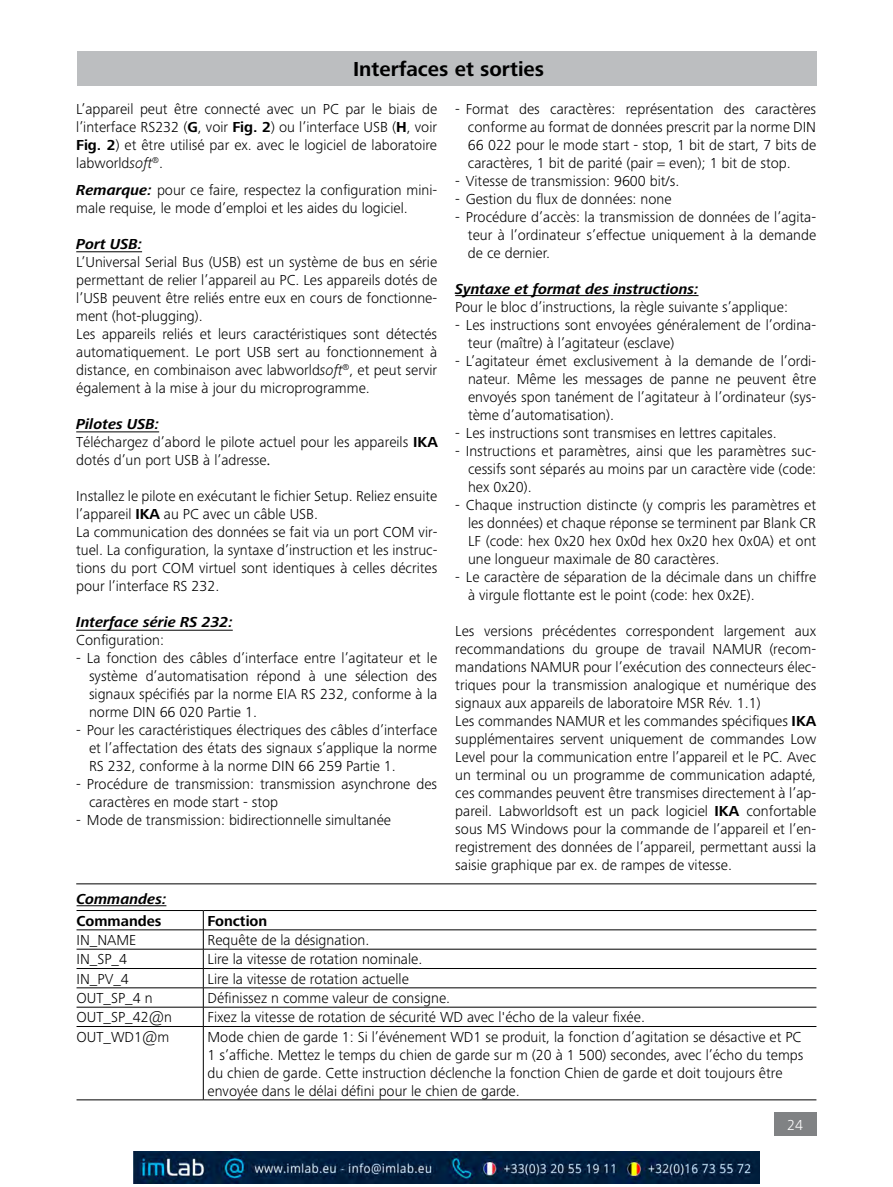
<style>
.page{position:relative;width:893px;height:1187px;background:#fff}
.page>*{position:absolute;margin:0;border:0;box-sizing:border-box;transform-origin:0 0}
.t1{font:700 21px "Frutiger Next IKA";color:#000}
.t2{font:300 15px/18px "Frutiger Next IKA";color:#000}
.t3{font:italic 700 15px "Frutiger Next IKA";color:#000}
.t4{font:700 15px "Frutiger Next IKA";color:#000}
.t5{font:300 15px "Frutiger Next IKA";color:#fff}
.s1{font-weight:700}
.s2{font-style:italic}
.s3{font-weight:700;font-style:italic}
.s4{font-family:"Minion Pro";font-weight:400}
</style>
<div class="page">
<div style="left:774px;top:1112px;width:42px;height:23px;background:#808284"></div>
<hr style="left:77px;top:905px;width:89px;height:1px;background:#000">
<hr style="left:77px;top:910px;width:126px;height:1px;background:#000">
<hr style="left:203px;top:910px;width:613px;height:1px;background:#000">
<hr style="left:77px;top:929px;width:126px;height:1px;background:#000">
<hr style="left:203px;top:929px;width:613px;height:1px;background:#000">
<hr style="left:77px;top:948px;width:126px;height:1px;background:#000">
<hr style="left:203px;top:948px;width:613px;height:1px;background:#000">
<hr style="left:77px;top:968px;width:126px;height:1px;background:#000">
<hr style="left:203px;top:968px;width:613px;height:1px;background:#000">
<hr style="left:77px;top:987px;width:126px;height:1px;background:#000">
<hr style="left:203px;top:987px;width:613px;height:1px;background:#000">
<hr style="left:77px;top:1006px;width:126px;height:1px;background:#000">
<hr style="left:203px;top:1006px;width:613px;height:1px;background:#000">
<svg style="left:203px;top:910px;width:1px;height:116px"></svg>
<hr style="left:77px;top:1026px;width:126px;height:1px;background:#000">
<hr style="left:203px;top:1026px;width:613px;height:1px;background:#000">
<hr style="left:203px;top:1026px;width:1px;height:73px;background:#000">
<hr style="left:77px;top:1099px;width:126px;height:1px;background:#000">
<hr style="left:203px;top:1099px;width:613px;height:1px;background:#000">
<div style="left:77px;top:51px;width:739px;height:34px;background:#bcbec0"></div>
<hr style="left:76px;top:629px;width:157px;height:1px;background:#000">
<hr style="left:76px;top:431px;width:83px;height:1px;background:#000">
<hr style="left:76px;top:251px;width:66px;height:1px;background:#000">
<hr style="left:455px;top:295px;width:244px;height:1px;background:#000">
<hr style="left:76px;top:883px;width:740px;height:1px;background:#000">
<img style="left:134px;top:1151px;width:625px;height:32px">
<h1 class="t1" style="left:353px;top:57px;width:192px">Interfaces et sorties</h1>
<p class="t2" style="left:76px;top:100px;width:362px;text-align:justify">L’appareil peut être connecté avec un PC par le biais de l’interface RS232 (<span class="s1">G</span>, voir <span class="s1">Fig. 2</span>) ou l’interface USB (<span class="s1">H</span>, voir <span class="s1">Fig. 2</span>) et être utilisé par ex. avec le logiciel de laboratoire labworld<span class="s2">soft</span><sup>®</sup>.</p>
<p class="t2" style="left:76px;top:181px;width:362px"><span class="s3">Remarque:</span> pour ce faire, respectez la configuration mini&shy;male requise, le mode d’emploi et les aides du logiciel.</p>
<p class="t3" style="left:76px;top:235px;width:67px">Port USB:</p>
<p class="t2" style="left:76px;top:253px;width:362px">L’Universal Serial Bus (USB) est un système de bus en série permettant de relier l’appareil au PC. Les appareils dotés de l’USB peuvent être reliés entre eux en cours de fonctionne&shy;ment (hot-plugging).<br>Les appareils reliés et leurs caractéristiques sont détectés automatiquement. Le port USB sert au fonctionnement à distance, en combinaison avec labworld<span class="s2">soft</span><sup>®</sup>, et peut servir également à la mise à jour du microprogramme.</p>
<p class="t2" style="left:76px;top:415px;width:363px"><span class="s3">Pilotes USB:<br></span>Téléchargez d’abord le pilote actuel pour les appareils <span class="s1">IKA </span>dotés d’un port USB à l’adresse<span class="s4">.</span></p>
<p class="t2" style="left:76px;top:487px;width:363px">Installez le pilote en exécutant le fichier Setup. Reliez ensuite l’appareil <span class="s1">IKA</span> au PC avec un câble USB.<br>La communication des données se fait via un port COM vir&shy;tuel. La configuration, la syntaxe d’instruction et les instruc&shy;tions du port COM virtuel sont identiques à celles décrites pour l’interface RS 232.</p>
<p class="t3" style="left:76px;top:613px;width:158px">Interface série RS 232:</p>
<p class="t2" style="left:76px;top:631px;width:89px">Configuration:</p>
<p class="t2" style="left:89px;top:649px;width:350px;text-align:justify;text-indent:-13px">- La fonction des câbles d’interface entre l’agitateur et le système d’automatisation répond à une sélection des signaux spécifiés par la norme EIA RS 232, conforme à la norme DIN 66 020 Partie 1.</p>
<p class="t2" style="left:89px;top:721px;width:350px;text-align:justify;text-indent:-13px">- Pour les caractéristiques électriques des câbles d’interface et l’affectation des états des signaux s’applique la norme RS 232, conforme à la norme DIN 66 259 Partie 1.</p>
<p class="t2" style="left:89px;top:775px;width:350px;text-indent:-13px">- Procédure de transmission: transmission asynchrone des caractères en mode start - stop</p>
<p class="t2" style="left:76px;top:811px;width:316px">- Mode de transmission: bidirectionnelle simultanée</p>
<p class="t2" style="left:468px;top:100px;width:350px;text-align:justify;text-indent:-13px">- Format des caractères: représentation des caractères conforme au format de données prescrit par la norme DIN 66 022 pour le mode start - stop, 1 bit de start, 7 bits de caractères, 1 bit de parité (pair = even); 1 bit de stop.</p>
<p class="t2" style="left:455px;top:172px;width:226px">- Vitesse de transmission: 9600 bit/s.</p>
<p class="t2" style="left:455px;top:190px;width:218px">- Gestion du flux de données: none</p>
<p class="t2" style="left:468px;top:208px;width:350px;text-align:justify;text-indent:-13px">- Procédure d’accès: la transmission de données de l’agita&shy;teur à l’ordinateur s’effectue uniquement à la demande de ce dernier.</p>
<p class="t3" style="left:455px;top:280px;width:245px">Syntaxe et format des instructions:</p>
<p class="t2" style="left:455px;top:298px;width:334px">Pour le bloc d’instructions, la règle suivante s’applique:</p>
<p class="t2" style="left:468px;top:316px;width:350px;text-indent:-13px">- Les instructions sont envoyées généralement de l’ordina&shy;teur (maître) à l’agitateur (esclave)</p>
<p class="t2" style="left:468px;top:352px;width:350px;text-align:justify;text-indent:-13px">- L’agitateur émet exclusivement à la demande de l’ordi&shy;nateur. Même les messages de panne ne peuvent être envoyés spon tanément de l’agitateur à l’ordinateur (sys&shy;tème d’automatisation).</p>
<p class="t2" style="left:455px;top:424px;width:323px">- Les instructions sont transmises en lettres capitales.</p>
<p class="t2" style="left:468px;top:442px;width:350px;text-align:justify;text-indent:-13px">- Instructions et paramètres, ainsi que les paramètres suc&shy;cessifs sont séparés au moins par un caractère vide (code: hex 0x20).</p>
<p class="t2" style="left:468px;top:496px;width:350px;text-align:justify;text-indent:-13px">- Chaque instruction distincte (y compris les paramètres et les données) et chaque réponse se terminent par Blank CR LF (code: hex 0x20 hex 0x0d hex 0x20 hex 0x0A) et ont une longueur maximale de 80 caractères.</p>
<p class="t2" style="left:468px;top:568px;width:350px;text-indent:-13px">- Le caractère de séparation de la décimale dans un chiffre à virgule flottante est le point (code: hex 0x2E).</p>
<p class="t2" style="left:455px;top:622px;width:362px">Les versions précédentes correspondent largement aux recommandations du groupe de travail NAMUR (recom&shy;mandations NAMUR pour l’exécution des connecteurs élec&shy;triques pour la transmission analogique et numérique des signaux aux appareils de laboratoire MSR Rév. 1.1)<br>Les commandes NAMUR et les commandes spécifiques <span class="s1">IKA </span>supplémentaires servent uniquement de commandes Low Level pour la communication entre l’appareil et le PC. Avec un terminal ou un programme de communication adapté, ces commandes peuvent être transmises directement à l’ap&shy;pareil. Labworldsoft est un pack logiciel <span class="s1">IKA</span> confortable sous MS Windows pour la commande de l’appareil et l’en&shy;registrement des données de l’appareil, permettant aussi la saisie graphique par ex. de rampes de vitesse.</p>
<p class="t3" style="left:77px;top:890px;width:91px">Commandes:</p>
<p class="t4" style="left:77px;top:911px;width:86px">Commandes</p>
<p class="t4" style="left:208px;top:911px;width:61px">Fonction</p>
<p class="t2" style="left:77px;top:930px;width:61px">IN_NAME</p>
<p class="t2" style="left:208px;top:930px;width:163px">Requête de la désignation.</p>
<p class="t2" style="left:77px;top:950px;width:52px">IN_SP_4</p>
<p class="t2" style="left:208px;top:950px;width:216px">Lire la vitesse de rotation nominale.</p>
<p class="t2" style="left:77px;top:969px;width:54px">IN_PV_4</p>
<p class="t2" style="left:208px;top:969px;width:203px">Lire la vitesse de rotation actuelle</p>
<p class="t2" style="left:77px;top:988px;width:78px">OUT_SP_4 n</p>
<p class="t2" style="left:208px;top:988px;width:244px">Définissez n comme valeur de consigne.</p>
<p class="t2" style="left:77px;top:1008px;width:97px">OUT_SP_42@n</p>
<p class="t2" style="left:208px;top:1008px;width:439px">Fixez la vitesse de rotation de sécurité WD avec l'écho de la valeur fixée.</p>
<p class="t2" style="left:77px;top:1027px;width:94px">OUT_WD1@m</p>
<p class="t2" style="left:208px;top:1027px;width:597px">Mode chien de garde 1: Si l’événement WD1 se produit, la fonction d’agitation se désactive et PC 1 s’affiche. Mettez le temps du chien de garde sur m (20 à 1 500) secondes, avec l’écho du temps du chien de garde. Cette instruction déclenche la fonction Chien de garde et doit toujours être envoyée dans le délai défini pour le chien de garde.</p>
<p class="t5" style="left:787px;top:1115px;width:17px">24</p>
</div>
